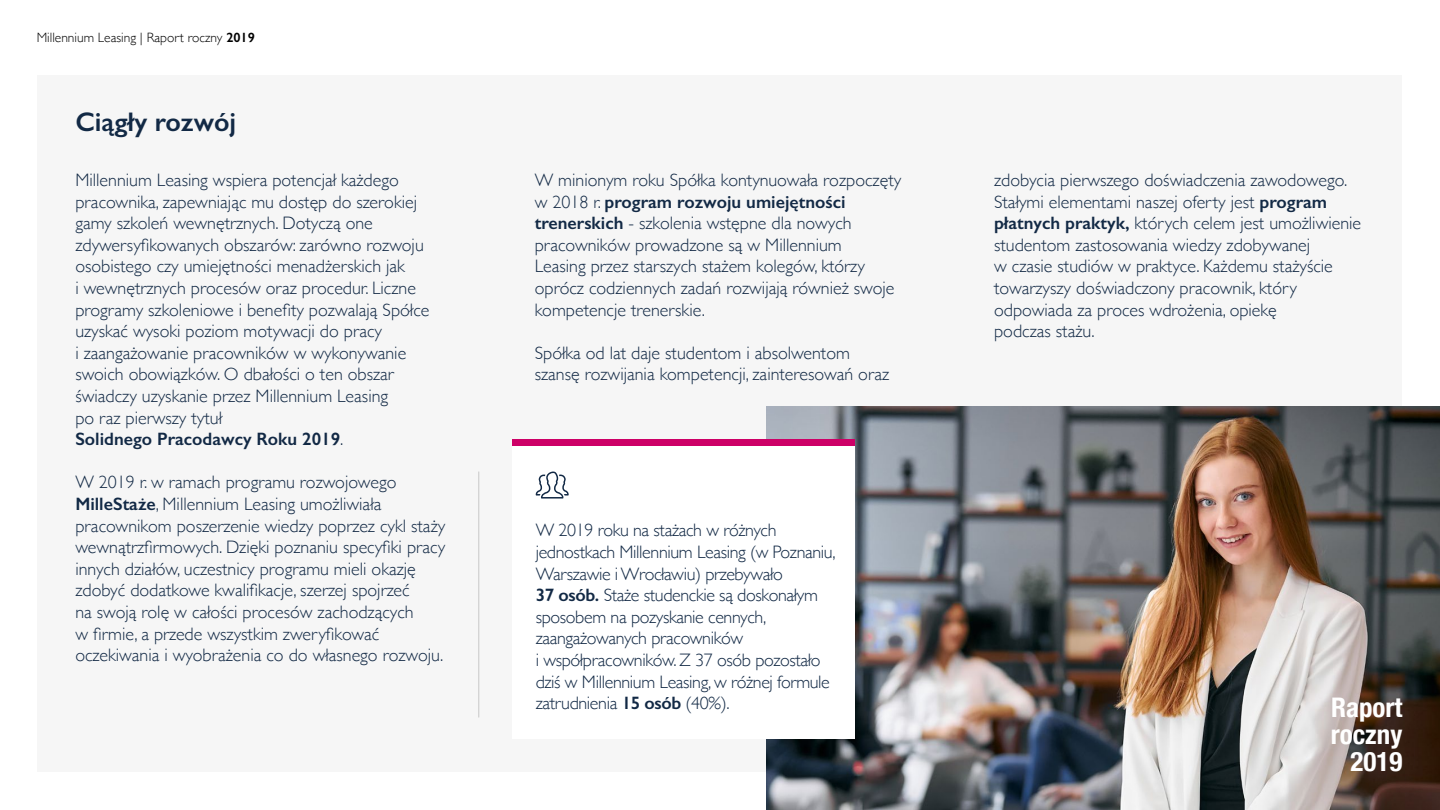
<style>
.page{position:relative;width:1440px;height:810px;background:#fff}
.page>*{position:absolute;margin:0;border:0;box-sizing:border-box;transform-origin:0 0}
.t1{font:700 condensed 27px/27px "Helvetica Neue";color:#fff;text-align:right}
.t2{font:600 27px "Gill Sans";color:#122945}
.t3{font:300 18px/21.6px "Gill Sans";color:#122945}
.t4{font:300 18px/21.6px "Gill Sans";letter-spacing:-.02em;color:#122945}
.t5{font:300 13.5px "Gill Sans";color:#000}
.s1{font-weight:600}
</style>
<div class="page">
<div style="left:38px;top:75px;width:1364px;height:697px;background:#f6f6f6"></div>
<img style="left:766px;top:406px;width:674px;height:404px">
<div style="left:512px;top:439px;width:342px;height:300px;background:#fff"></div>
<div style="left:512px;top:439px;width:342px;height:7px;background:#cd0067"></div>
<hr style="left:478px;top:472px;width:1px;height:245px;background:#000">
<svg style="left:536px;top:472px;width:33px;height:27px"></svg>
<p class="t5" style="left:37px;top:27px;width:220px">Millennium Leasing | Raport roczny <span class="s1">2019</span></p>
<h1 class="t2" style="left:75px;top:105px;width:162px">Ciągły rozwój</h1>
<p class="t3" style="left:75px;top:169px;width:356px">Millennium Leasing wspiera potencjał każdego pracownika, zapewniając mu dostęp do szerokiej gamy szkoleń wewnętrznych. Dotyczą one zdywersyfikowanych obszarów: zarówno rozwoju osobistego czy umiejętności menadżerskich jak<br>i wewnętrznych procesów oraz procedur. Liczne programy szkoleniowe i benefity pozwalają Spółce uzyskać wysoki poziom motywacji do pracy<br>i zaangażowanie pracowników w wykonywanie swoich obowiązków. O dbałości o ten obszar świadczy uzyskanie przez Millennium Leasing<br>po raz pierwszy tytuł<br><span class="s1">Solidnego Pracodawcy Roku 2019</span>.</p>
<p class="t3" style="left:75px;top:471px;width:371px">W 2019 r. w ramach programu rozwojowego <span class="s1">MilleStaże</span>, Millennium Leasing umożliwiała pracownikom poszerzenie wiedzy poprzez cykl staży wewnątrzfirmowych. Dzięki poznaniu specyfiki pracy innych działów, uczestnicy programu mieli okazję zdobyć dodatkowe kwalifikacje, szerzej spojrzeć<br>na swoją rolę w całości procesów zachodzących<br>w firmie, a przede wszystkim zweryfikować oczekiwania i wyobrażenia co do własnego rozwoju.</p>
<p class="t3" style="left:535px;top:169px;width:368px">W minionym roku Spółka kontynuowała rozpoczęty w 2018 r. <span class="s1">program rozwoju umiejętności trenerskich</span> - szkolenia wstępne dla nowych pracowników prowadzone są w Millennium<br>Leasing przez starszych stażem kolegów, którzy oprócz codziennych zadań rozwijają również swoje kompetencje trenerskie.</p>
<p class="t3" style="left:535px;top:341px;width:356px">Spółka od lat daje studentom i absolwentom szansę rozwijania kompetencji, zainteresowań oraz</p>
<p class="t4" style="left:536px;top:519px;width:301px">W 2019 roku na stażach w różnych jednostkach Millennium Leasing (w Poznaniu, Warszawie i Wrocławiu) przebywało<br><span class="s1">37 osób.</span> Staże studenckie są doskonałym sposobem na pozyskanie cennych, zaangażowanych pracowników<br>i współpracowników. Z 37 osób pozostało dziś w Millennium Leasing, w różnej formule zatrudnienia <span class="s1">15 osób</span> (40%).</p>
<p class="t3" style="left:994px;top:169px;width:369px">zdobycia pierwszego doświadczenia zawodowego.<br>Stałymi elementami naszej oferty jest <span class="s1">program płatnych praktyk,</span> których celem jest umożliwienie studentom zastosowania wiedzy zdobywanej<br>w czasie studiów w praktyce. Każdemu stażyście towarzyszy doświadczony pracownik, który odpowiada za proces wdrożenia, opiekę<br>podczas stażu.</p>
<h1 class="t1" style="left:1331px;top:692px;width:73px">Raport roczny<br>2019</h1>
</div>
